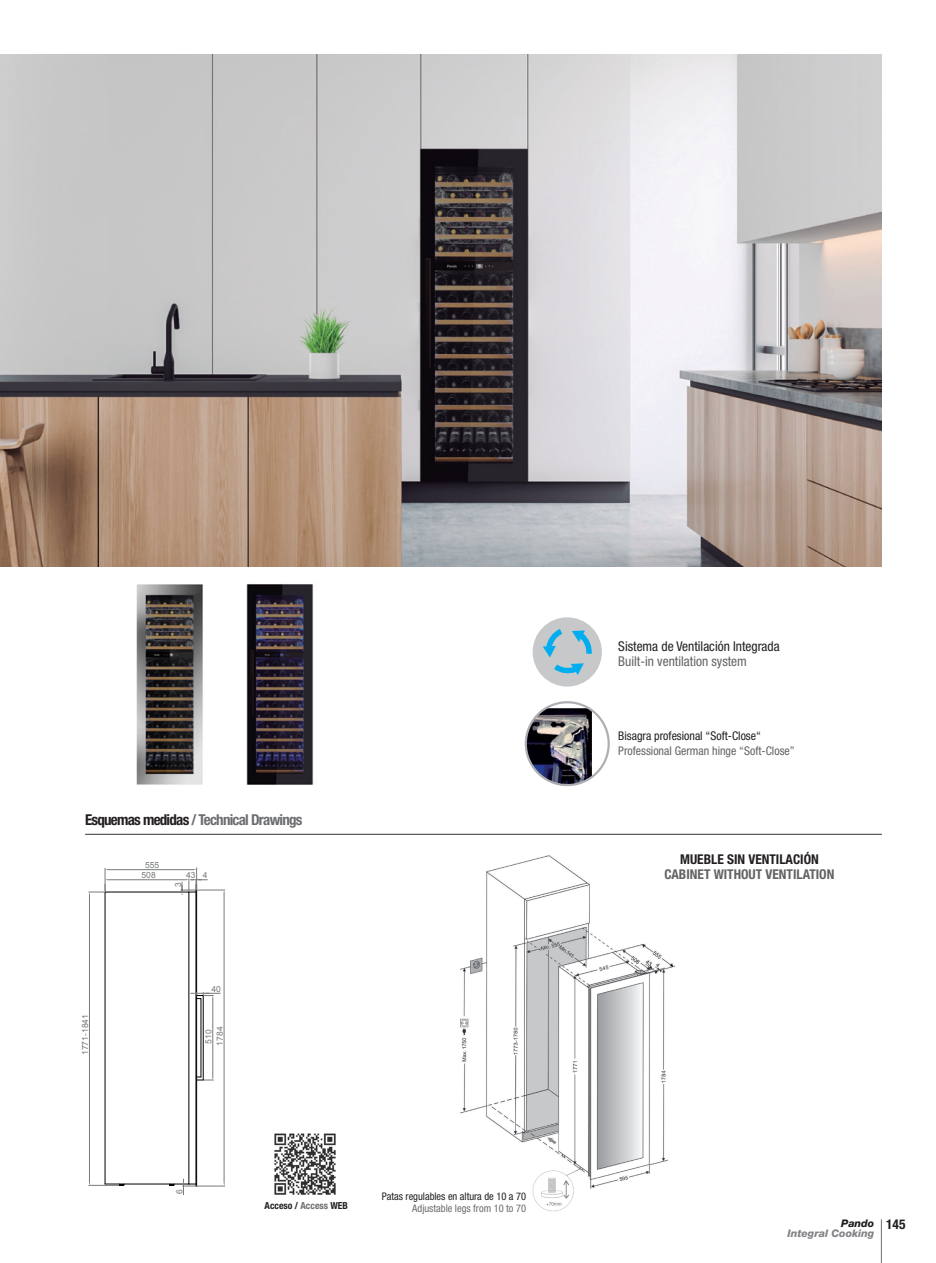
<style>
.page{position:relative;width:936px;height:1263px;background:#fff}
.page>*{position:absolute;margin:0;border:0;box-sizing:border-box;transform-origin:0 0}
.t1{font:700 condensed 15px "Helvetica Neue LT Std";letter-spacing:-.05em;color:#6c6d70}
.t2{font:condensed 13.5px "Helvetica Neue LT Std";color:#231f20}
.t3{font:700 condensed 13.5px "Helvetica Neue LT Std";color:#636366}
.t4{font:condensed 13.5px "Helvetica Neue LT Std";color:#636366}
.t5{font:700 condensed 13.5px "Helvetica Neue LT Std";color:#231f20}
.parrafo_principal{font:condensed 12px "Helvetica Neue LT Std";color:#636366}
.parrafo_principal-2{font:condensed 12px "Helvetica Neue LT Std";color:#231f20}
.parrafo_principal-3{font:condensed 10.5px "Helvetica Neue LT Std";color:#231f20}
.parrafo_principal-4{font:condensed 10.5px "Helvetica Neue LT Std";color:#6c6d70}
.t6{font:italic 800 10.5px/10.5px "Helvetica Neue LT Std";color:#808285}
.t7{font:700 condensed 9.75px "Helvetica Neue LT Std";color:#231f20}
.t8{font:8.55px "Arial";color:#76797b}
.s1{color:#231f20}
.s2{color:#6c6d70}
.s3{font-weight:700;font-style:normal;font-stretch:condensed;font-size:13.5px;color:#231f20}
</style>
<div class="page">
<hr style="left:880px;top:1219px;width:1px;height:44px;background:#6c6d70">
<img style="left:460px;top:855px;width:216px;height:357px">
<hr style="left:105px;top:1184px;width:84px;height:1px;background:#000001">
<hr style="left:89px;top:1185px;width:32px;height:1px;background:#76797b">
<hr style="left:89px;top:895px;width:1px;height:287px;background:#76797b">
<div style="left:196px;top:890px;width:1px;height:296px;border:1px solid #000001"></div>
<hr style="left:224px;top:893px;width:1px;height:289px;background:#76797b">
<hr style="left:107px;top:879px;width:79px;height:1px;background:#76797b">
<hr style="left:108px;top:869px;width:86px;height:1px;background:#76797b">
<svg style="left:89px;top:868px;width:19px;height:27px"></svg>
<svg style="left:191px;top:992px;width:29px;height:89px"></svg>
<img style="left:0;top:54px;width:881px;height:512px">
<img style="left:136px;top:584px;width:67px;height:201px">
<img style="left:246px;top:584px;width:68px;height:201px">
<img style="left:274px;top:1133px;width:62px;height:62px">
<hr style="left:85px;top:834px;width:796px;height:1px;background:#2e343a">
<div style="left:532px;top:617px;width:70px;height:69px;background:#c7c8ca;border-radius:50%"></div>
<svg style="left:543px;top:629px;width:49px;height:46px"></svg>
<img style="left:527px;top:708px;width:65px;height:77px">
<div style="left:524px;top:701px;width:85px;height:85px;border:2px solid #aeafb3;border-radius:50%"></div>
<svg style="left:175px;top:868px;width:50px;height:27px"></svg>
<svg style="left:170px;top:1179px;width:55px;height:15px"></svg>
<p class="t1" style="left:85px;top:811px;width:219px"><span class="s1">Esquemas medidas</span> / Technical Drawings</p>
<p class="t8" style="left:79px;top:1055px;width:42px;rotate:-90deg">1771-1841</p>
<p class="t8" style="left:145px;top:860px;width:16px">555</p>
<p class="t8" style="left:142px;top:870px;width:16px">508</p>
<p class="t8" style="left:186px;top:870px;width:11px">43</p>
<p class="t8" style="left:203px;top:870px;width:6px">4</p>
<p class="t8" style="left:211px;top:983px;width:11px">40</p>
<p class="t8" style="left:214px;top:1046px;width:20px;rotate:-90deg">1784</p>
<p class="t8" style="left:203px;top:1043px;width:16px;rotate:-90deg">510</p>
<p class="t7" style="left:264px;top:1199px;width:85px">Acceso / <span class="s2">Access</span> WEB</p>
<p class="parrafo_principal-3" style="left:382px;top:1190px;width:146px">Patas regulables en altura de 10 a 70</p>
<p class="parrafo_principal-4" style="left:412px;top:1202px;width:115px">Adjustable legs from 10 to 70</p>
<p class="t2" style="left:618px;top:638px;width:163px">Sistema de Ventilación Integrada</p>
<p class="t4" style="left:618px;top:653px;width:130px">Built-in ventilation system</p>
<p class="parrafo_principal-2" style="left:618px;top:729px;width:144px">Bisagra profesional “Soft-Close“</p>
<p class="parrafo_principal" style="left:618px;top:744px;width:178px">Professional German hinge “Soft-Close”</p>
<p class="t5" style="left:680px;top:851px;width:140px">MUEBLE SIN VENTILACIÓN</p>
<p class="t3" style="left:664px;top:866px;width:171px">CABINET WITHOUT VENTILATION</p>
<p class="t6" style="left:787px;top:1218px;width:119px;text-indent:54px"><span class="s1">Pando</span> <span class="s3">145<br></span>Integral Cooking</p>
</div>
